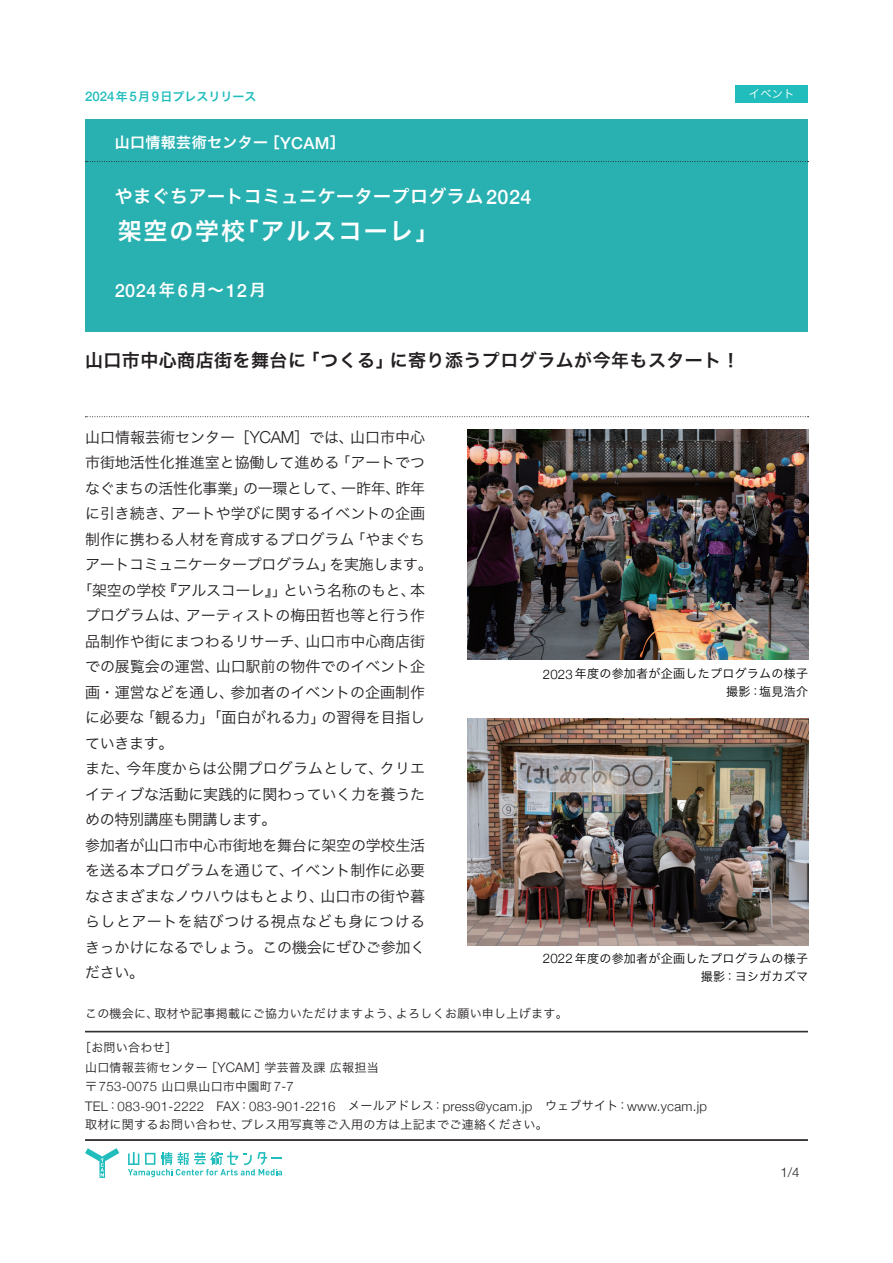
<style>
.page{position:relative;width:893px;height:1263px;background:#fff}
.page>*{position:absolute;margin:0;border:0;box-sizing:border-box;transform-origin:0 0}
.t1{font:24px "Hira Kaku Pro W6";letter-spacing:.075em;color:#fff}
.t2{font:500 18.15px "Helvetica Neue";letter-spacing:.025em;color:#fff}
.t3{font:18px "Hira Kaku Pro W6";letter-spacing:.025em;color:#231f20}
.t4{font:18px "Hira Kaku Pro W6";letter-spacing:.025em;color:#fff}
.t5{font:15px "Hira Kaku Pro W3";letter-spacing:-.005em;color:#231f20}
.t6{font:15px "Hira Kaku Pro W3";letter-spacing:.03em;color:#231f20}
.t7{font:15px "Hira Kaku Pro W6";letter-spacing:.025em;color:#fff}
.t8{font:300 13.2px/19.2px "Helvetica Neue";letter-spacing:.025em;color:#231f20}
.t9{font:12px/19.2px "Hira Kaku Pro W3";letter-spacing:.025em;color:#231f20}
.t10{font:12px/18px "Hira Kaku Pro W3";letter-spacing:.025em;color:#000;text-align:right}
.t11{font:12px "Hira Kaku Pro W6";color:#21bdbd}
.t12{font:11.25px "Hira Kaku Pro W3";color:#fff}
.s1{font-family:"Helvetica Neue";font-weight:500;font-size:13.2px}
.s2{font-family:"Helvetica Neue";font-weight:500;font-size:16.5px}
.s3{font-family:"Helvetica Neue";font-weight:500;font-size:19.8px}
.s4{font-family:"Hira Kaku Pro W6";font-weight:400;font-size:16.5px}
.s5{font-family:"Helvetica Neue";font-weight:300;font-size:16.5px}
.s6{font-family:"Helvetica Neue";font-weight:300;font-size:13.2px}
.s7{font-family:"Hira Kaku Pro W3";font-weight:400;font-size:12px}
</style>
<div class="page">
<div style="left:85px;top:119px;width:723px;height:213px;background:#29b0b1"></div>
<svg style="left:85px;top:1148px;width:34px;height:30px"></svg>
<svg style="left:128px;top:1152px;width:154px;height:25px"></svg>
<hr style="left:85px;top:1031px;width:723px;height:1px;background:#231f20">
<hr style="left:85px;top:1032px;width:723px;height:1px;background:#231f20">
<hr style="left:85px;top:1139px;width:723px;height:1px;background:#231f20">
<hr style="left:85px;top:1140px;width:723px;height:1px;background:#231f20">
<svg style="left:85px;top:161px;width:723px;height:1px"></svg>
<svg style="left:85px;top:416px;width:723px;height:1px"></svg>
<div style="left:736px;top:85px;width:72px;height:17px;background:#21bdbd"></div>
<img style="left:468px;top:429px;width:340px;height:230px">
<img style="left:468px;top:719px;width:340px;height:226px">
<p class="t11" style="left:85px;top:85px;width:173px"><span class="s1">2024</span>年<span class="s1">5</span>月<span class="s1">9</span>日プレスリリース</p>
<p class="t7" style="left:115px;top:129px;width:232px">山口情報芸術センター［<span class="s2">YCAM</span>］</p>
<p class="t4" style="left:115px;top:180px;width:418px">やまぐちアートコミュニケータープログラム<span class="s3">2024</span></p>
<h1 class="t1" style="left:118px;top:209px;width:323px">架空の学校「アルスコーレ」</h1>
<p class="t2" style="left:115px;top:276px;width:153px">2024<span class="s4">年</span>6<span class="s4">月～</span>12<span class="s4">月</span></p>
<p class="t12" style="left:749px;top:84px;width:47px">イベント</p>
<p class="t3" style="left:85px;top:344px;width:656px">山口市中心商店街を舞台に「つくる」に寄り添うプログラムが今年もスタート！</p>
<p class="t5" style="left:85px;top:424px;width:342px">山口情報芸術センター［<span class="s5">YCAM</span>］では、山口市中心</p>
<p class="t5" style="left:85px;top:449px;width:342px">市街地活性化推進室と協働して進める「アートでつ</p>
<p class="t5" style="left:85px;top:475px;width:342px">なぐまちの活性化事業」の一環として、一昨年、昨年</p>
<p class="t5" style="left:85px;top:500px;width:342px">に引き続き、アートや学びに関するイベントの企画</p>
<p class="t5" style="left:85px;top:526px;width:342px">制作に携わる人材を育成するプログラム「やまぐち</p>
<p class="t5" style="left:85px;top:551px;width:349px">アートコミュニケータープログラム」を実施します。</p>
<p class="t5" style="left:78px;top:577px;width:349px">「架空の学校『アルスコーレ』」という名称のもと、本</p>
<p class="t5" style="left:85px;top:602px;width:342px">プログラムは、アーティストの梅田哲也等と行う作</p>
<p class="t5" style="left:85px;top:628px;width:342px">品制作や街にまつわるリサーチ、山口市中心商店街</p>
<p class="t5" style="left:85px;top:653px;width:342px">での展覧会の運営、山口駅前の物件でのイベント企</p>
<p class="t5" style="left:85px;top:679px;width:342px">画・運営などを通し、参加者のイベントの企画制作</p>
<p class="t5" style="left:85px;top:704px;width:342px">に必要な「観る力」「面白がれる力」の習得を目指し</p>
<p class="t5" style="left:85px;top:730px;width:90px">ていきます。</p>
<p class="t5" style="left:85px;top:755px;width:342px">また、今年度からは公開プログラムとして、クリエ</p>
<p class="t5" style="left:85px;top:781px;width:342px">イティブな活動に実践的に関わっていく力を養うた</p>
<p class="t5" style="left:85px;top:806px;width:193px">めの特別講座も開講します。</p>
<p class="t5" style="left:85px;top:832px;width:342px">参加者が山口市中心市街地を舞台に架空の学校生活</p>
<p class="t5" style="left:85px;top:857px;width:342px">を送る本プログラムを通じて、イベント制作に必要</p>
<p class="t5" style="left:85px;top:883px;width:342px">なさまざまなノウハウはもとより、山口市の街や暮</p>
<p class="t6" style="left:85px;top:908px;width:342px">らしとアートを結びつける視点なども身につける</p>
<p class="t5" style="left:85px;top:934px;width:342px">きっかけになるでしょう。この機会にぜひご参加く</p>
<p class="t5" style="left:85px;top:959px;width:61px">ださい。</p>
<p class="t10" style="left:543px;top:664px;width:267px"><span class="s6">2023</span>年度の参加者が企画したプログラムの様子撮影：塩見浩介</p>
<p class="t10" style="left:543px;top:948px;width:267px"><span class="s6">2022</span>年度の参加者が企画したプログラムの様子撮影：ヨシガカズマ</p>
<p class="t9" style="left:85px;top:1003px;width:484px">この機会に、取材や記事掲載にご協力いただけますよう、よろしくお願い申し上げます。</p>
<p class="t9" style="left:85px;top:1037px;width:295px;text-indent:-6px">［お問い合わせ］<br>山口情報芸術センター［<span class="s6">YCAM</span>］学芸普及課広報担当</p>
<p class="t8" style="left:85px;top:1076px;width:624px"><span class="s7">〒</span>753-0075 <span class="s7">山口県山口市中園町</span>7-7<br>TEL<span class="s7">：</span>083-901-2222 FAX<span class="s7">：</span>083-901-2216<span class="s7">　メールアドレス：</span>press@ycam.jp<span class="s7">　ウェブサイト：</span>www.ycam.jp</p>
<p class="t9" style="left:85px;top:1114px;width:464px">取材に関するお問い合わせ、プレス用写真等ご入用の方は上記までご連絡ください。</p>
<p class="t8" style="left:780px;top:1162px;width:21px">1/4</p>
</div>
